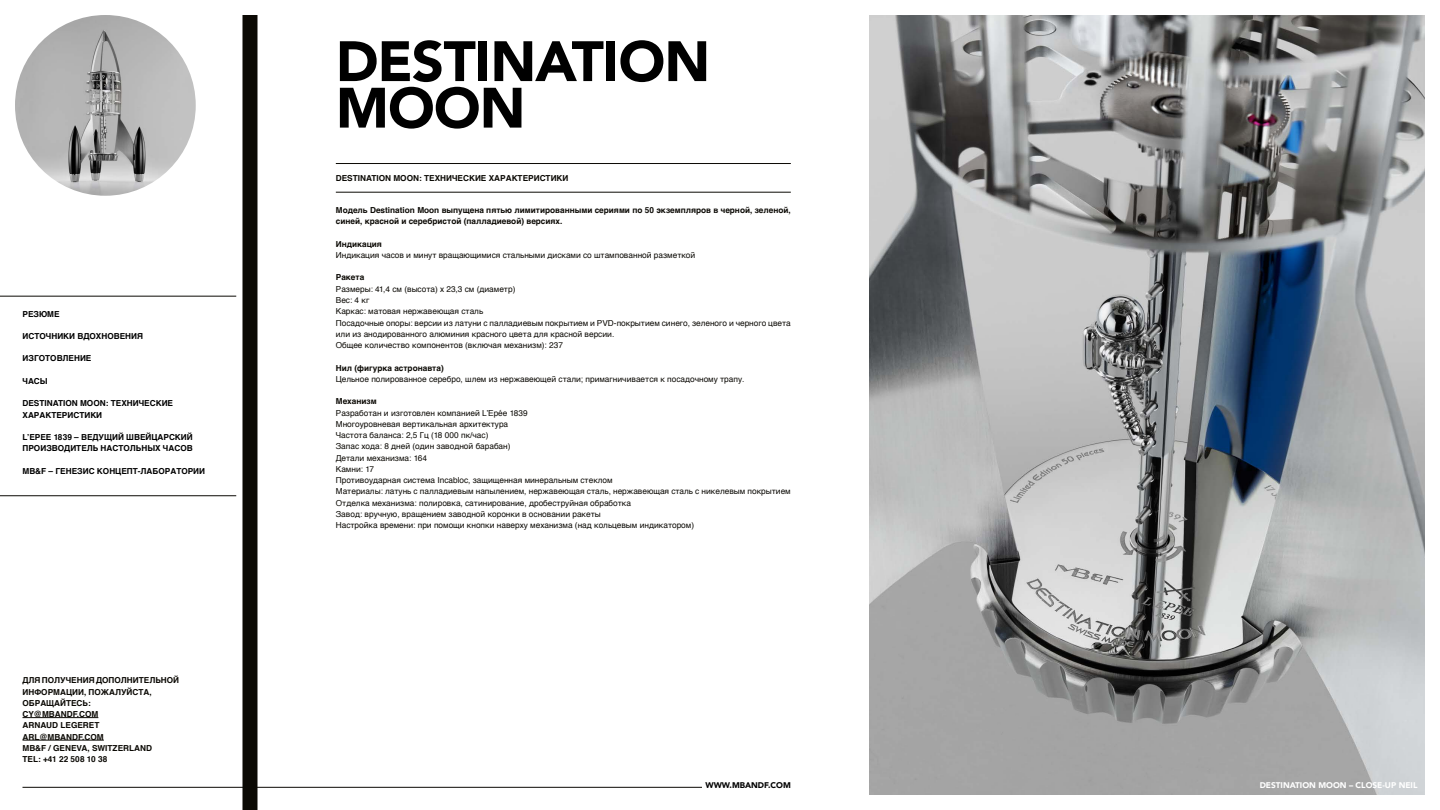
<style>
.page{position:relative;width:1440px;height:810px;background:#fff}
.page>*{position:absolute;margin:0;border:0;box-sizing:border-box;transform-origin:0 0}
.t1{font:900 56.25px/46.5px "Avenir";letter-spacing:-.015em;color:#000}
.t2{font:8.25px/11.2px "Helvetica";color:#0b0904}
.t3{font:700 8.25px/11.2px "Helvetica";color:#0b0904}
.t4{font:700 8.25px/11.2px "Helvetica";color:#000}
.t5{font:900 8.25px "Avenir";color:#fff}
.t6{font:900 8.25px "Avenir";color:#000}
</style>
<div class="page">
<hr style="left:22px;top:787px;width:680px;height:1px;background:#0b0904">
<hr style="left:336px;top:163px;width:455px;height:1px;background:#0b0904">
<img style="left:15px;top:15px;width:181px;height:181px;border-radius:90px">
<div style="left:242px;top:15px;width:15px;height:795px;background:#0b0904"></div>
<hr style="left:0;top:296px;width:236px;height:1px;background:#0b0904">
<hr style="left:0;top:496px;width:236px;height:1px;background:#0b0904">
<hr style="left:22px;top:717px;width:76px;height:1px;background:#0b0904">
<hr style="left:22px;top:740px;width:82px;height:1px;background:#0b0904">
<hr style="left:336px;top:192px;width:455px;height:1px;background:#0b0904">
<img style="left:869px;top:15px;width:556px;height:780px">
<p class="t4" style="left:22px;top:308px;width:39px">РЕЗЮМЕ</p>
<p class="t4" style="left:22px;top:331px;width:122px">ИСТОЧНИКИ ВДОХНОВЕНИЯ</p>
<p class="t4" style="left:22px;top:353px;width:70px">ИЗГОТОВЛЕНИЕ</p>
<p class="t4" style="left:22px;top:376px;width:27px">ЧАСЫ</p>
<p class="t4" style="left:22px;top:398px;width:152px">DESTINATION MOON: ТЕХНИЧЕСКИЕ<br>ХАРАКТЕРИСТИКИ</p>
<p class="t4" style="left:22px;top:432px;width:172px">L’EPEE 1839 – ВЕДУЩИЙ ШВЕЙЦАРСКИЙ<br>ПРОИЗВОДИТЕЛЬ НАСТОЛЬНЫХ ЧАСОВ</p>
<p class="t4" style="left:22px;top:466px;width:184px">MB&amp;F – ГЕНЕЗИС КОНЦЕПТ-ЛАБОРАТОРИИ</p>
<p class="t3" style="left:22px;top:675px;width:158px">ДЛЯ ПОЛУЧЕНИЯ ДОПОЛНИТЕЛЬНОЙ<br>ИНФОРМАЦИИ, ПОЖАЛУЙСТА,<br>ОБРАЩАЙТЕСЬ:<br>CY@MBANDF.COM<br>ARNAUD LEGERET<br>ARL@MBANDF.COM<br>MB&amp;F / GENEVA, SWITZERLAND<br>TEL: +41 22 508 10 38</p>
<h1 class="t1" style="left:336px;top:37px;width:376px">DESTINATION<br>MOON</h1>
<p class="t3" style="left:336px;top:173px;width:234px">DESTINATION MOON: ТЕХНИЧЕСКИЕ ХАРАКТЕРИСТИКИ</p>
<p class="t3" style="left:336px;top:205px;width:456px">Модель Destination Moon выпущена пятью лимитированными сериями по 50 экземпляров в черной, зеленой, синей, красной и серебристой (палладиевой) версиях.</p>
<p class="t3" style="left:336px;top:238px;width:48px">Индикация</p>
<p class="t2" style="left:336px;top:250px;width:361px">Индикация часов и минут вращающимися стальными дисками со штампованной разметкой</p>
<p class="t3" style="left:336px;top:272px;width:30px">Ракета</p>
<p class="t2" style="left:336px;top:283px;width:456px">Размеры: 41,4 см (высота) x 23,3 см (диаметр)<br>Вес: 4 кг<br>Каркас: матовая нержавеющая сталь<br>Посадочные опоры: версии из латуни с палладиевым покрытием и PVD-покрытием синего, зеленого и черного цвета или из анодированного алюминия красного цвета для красной версии.<br>Общее количество компонентов (включая механизм): 237</p>
<p class="t3" style="left:336px;top:362px;width:109px">Нил (фигурка астронавта)</p>
<p class="t2" style="left:336px;top:373px;width:410px">Цельное полированное серебро, шлем из нержавеющей стали; примагничивается к посадочному трапу.</p>
<p class="t3" style="left:336px;top:396px;width:42px">Механизм</p>
<p class="t2" style="left:336px;top:407px;width:456px">Разработан и изготовлен компанией L’Epée 1839<br>Многоуровневая вертикальная архитектура<br>Частота баланса: 2,5 Гц (18 000 пк/час)<br>Запас хода: 8 дней (один заводной барабан)<br>Детали механизма: 164<br>Камни: 17<br>Противоударная система Incabloc, защищенная минеральным стеклом<br>Материалы: латунь с палладиевым напылением, нержавеющая сталь, нержавеющая сталь с никелевым покрытием Отделка механизма: полировка, сатинирование, дробеструйная обработка<br>Завод: вручную, вращением заводной коронки в основании ракеты<br>Настройка времени: при помощи кнопки наверху механизма (над кольцевым индикатором)</p>
<p class="t6" style="left:705px;top:778px;width:87px">WWW.MBANDF.COM</p>
<p class="t5" style="left:1260px;top:778px;width:159px">DESTINATION MOON – CLOSE-UP NEIL</p>
</div>
